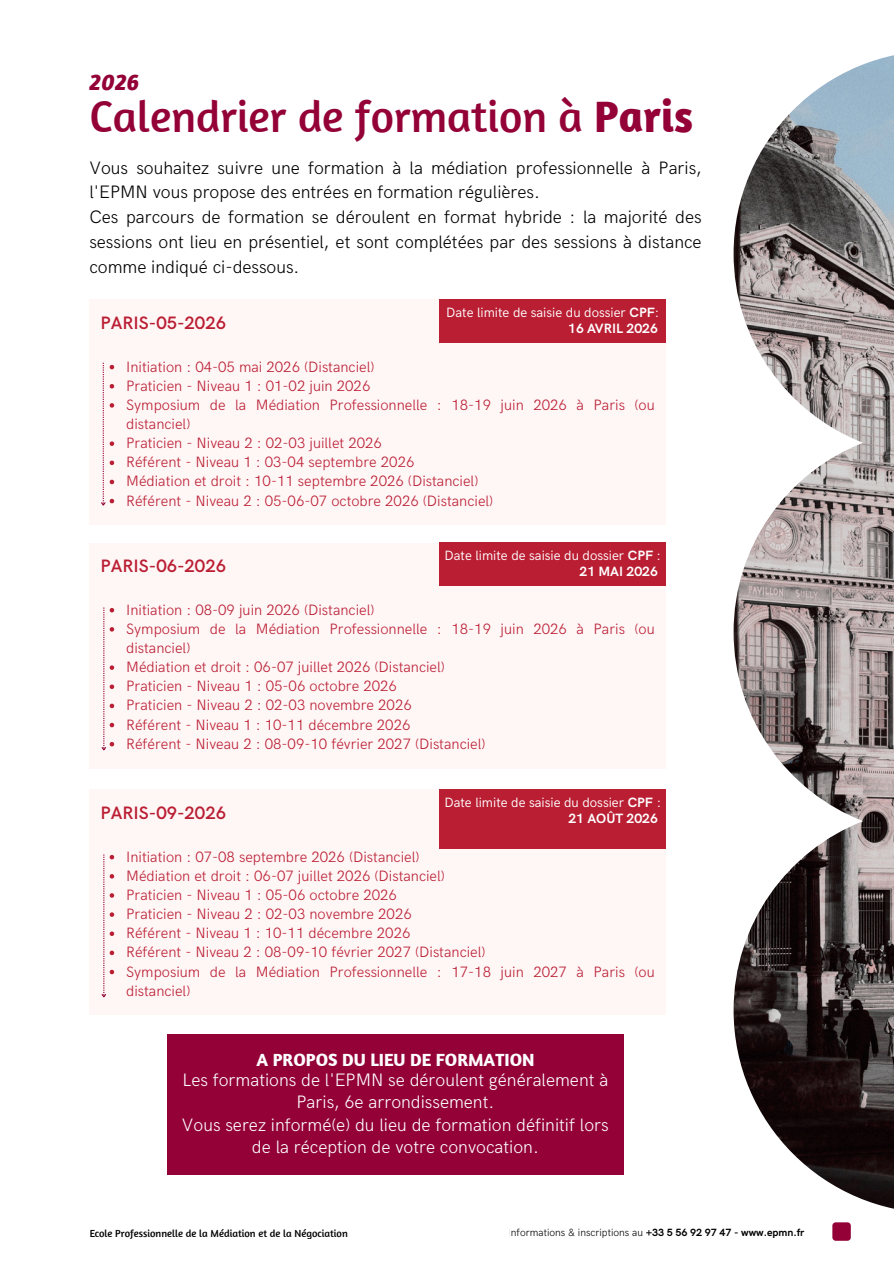
<style>
.page{position:relative;width:894px;height:1264px;background:#fff}
.page>*{position:absolute;margin:0;border:0;box-sizing:border-box;transform-origin:0 0}
.t1{font:45px "Amaranth";color:#930137}
.t2{font:italic 700 24px "Amaranth";color:#930137}
.t3{font:300 18px/24.8px "HK Grotesk";color:#000}
.t4{font:300 18px/22.5px "HK Grotesk";color:#fefefe;text-align:center}
.t5{font:600 18px "HK Grotesk";color:#ba1e33}
.t6{font:700 18px "Amaranth";color:#fefefe}
.t7{font:300 15px/19.2px "HK Grotesk";color:#ba1e33}
.t8{font:13.5px/15.8px "HK Grotesk";color:#fff;text-align:right}
.t9{font:300 10.5px "HK Grotesk";color:#000}
.t10{font:10.5px "Amaranth";color:#000}
.s1{font-weight:700}
</style>
<div class="page">
<div style="left:167px;top:1034px;width:456px;height:140px;background:#930137"></div>
<img style="left:733px;top:55px;width:160px;height:1154px">
<div style="left:89px;top:542px;width:576px;height:226px;background:#fff6f6"></div>
<svg style="left:101px;top:607px;width:13px;height:144px"></svg>
<div style="left:832px;top:1222px;width:18px;height:18px;background:#930137"></div>
<div style="left:89px;top:299px;width:576px;height:226px;background:#fff6f6"></div>
<div style="left:439px;top:299px;width:227px;height:44px;background:#ba1e33"></div>
<div style="left:439px;top:542px;width:227px;height:44px;background:#ba1e33"></div>
<div style="left:89px;top:789px;width:576px;height:226px;background:#fff6f6"></div>
<svg style="left:101px;top:854px;width:13px;height:144px"></svg>
<div style="left:439px;top:789px;width:227px;height:60px;background:#ba1e33"></div>
<svg style="left:101px;top:363px;width:13px;height:143px"></svg>
<h2 class="t2" style="left:89px;top:67px;width:51px">2026</h2>
<h1 class="t1" style="left:89px;top:88px;width:605px">Calendrier de formation à <span class="s1">Paris</span></h1>
<p class="t3" style="left:89px;top:156px;width:613px">Vous souhaitez suivre une formation à la médiation professionnelle à Paris, l'EPMN vous propose des entrées en formation régulières.<br>Ces parcours de formation se déroulent en format hybride : la majorité des sessions ont lieu en présentiel, et sont complétées par des sessions à distance comme indiqué ci-dessous.</p>
<p class="t8" style="left:446px;top:305px;width:214px">Date limite de saisie du dossier <span class="s1">CPF</span>:<br><span class="s1">16 AVRIL 2026</span></p>
<p class="t5" style="left:101px;top:312px;width:127px">PARIS-05-2026</p>
<p class="t7" style="left:126px;top:357px;width:530px">Initiation : 04-05 mai 2026 (Distanciel)<br>Praticien - Niveau 1 : 01-02 juin 2026<br>Symposium de la Médiation Professionnelle : 18-19 juin 2026 à Paris (ou distanciel)<br>Praticien - Niveau 2 : 02-03 juillet 2026<br>Référent - Niveau 1 : 03-04 septembre 2026<br>Médiation et droit : 10-11 septembre 2026 (Distanciel)<br>Référent - Niveau 2 : 05-06-07 octobre 2026 (Distanciel)</p>
<p class="t8" style="left:444px;top:548px;width:218px">Date limite de saisie du dossier <span class="s1">CPF</span> :<br><span class="s1">21 MAI 2026</span></p>
<p class="t5" style="left:101px;top:555px;width:127px">PARIS-06-2026</p>
<p class="t7" style="left:126px;top:600px;width:530px">Initiation : 08-09 juin 2026 (Distanciel)<br>Symposium de la Médiation Professionnelle : 18-19 juin 2026 à Paris (ou distanciel)<br>Médiation et droit : 06-07 juillet 2026 (Distanciel)<br>Praticien - Niveau 1 : 05-06 octobre 2026<br>Praticien - Niveau 2 : 02-03 novembre 2026<br>Référent - Niveau 1 : 10-11 décembre 2026<br>Référent - Niveau 2 : 08-09-10 février 2027 (Distanciel)</p>
<p class="t8" style="left:444px;top:795px;width:218px">Date limite de saisie du dossier <span class="s1">CPF</span> :<br><span class="s1">21 AOÛT 2026</span></p>
<p class="t5" style="left:101px;top:802px;width:127px">PARIS-09-2026</p>
<p class="t7" style="left:126px;top:847px;width:530px">Initiation : 07-08 septembre 2026 (Distanciel)<br>Médiation et droit : 06-07 juillet 2026 (Distanciel)<br>Praticien - Niveau 1 : 05-06 octobre 2026<br>Praticien - Niveau 2 : 02-03 novembre 2026<br>Référent - Niveau 1 : 10-11 décembre 2026<br>Référent - Niveau 2 : 08-09-10 février 2027 (Distanciel)<br>Symposium de la Médiation Professionnelle : 17-18 juin 2027 à Paris (ou distanciel)</p>
<p class="t6" style="left:256px;top:1048px;width:279px">A PROPOS DU LIEU DE FORMATION</p>
<p class="t4" style="left:182px;top:1069px;width:428px">Les formations de l'EPMN se déroulent généralement à Paris, 6e arrondissement.<br>Vous serez informé(e) du lieu de formation définitif lors de la réception de votre convocation.</p>
<p class="t10" style="left:89px;top:1226px;width:260px">Ecole Professionnelle de la Médiation et de la Négociation</p>
<p class="t9" style="left:508px;top:1226px;width:298px">Informations &amp; inscriptions au <span class="s1">+33 5 56 92 97 47 - www.epmn.fr</span></p>
</div>
